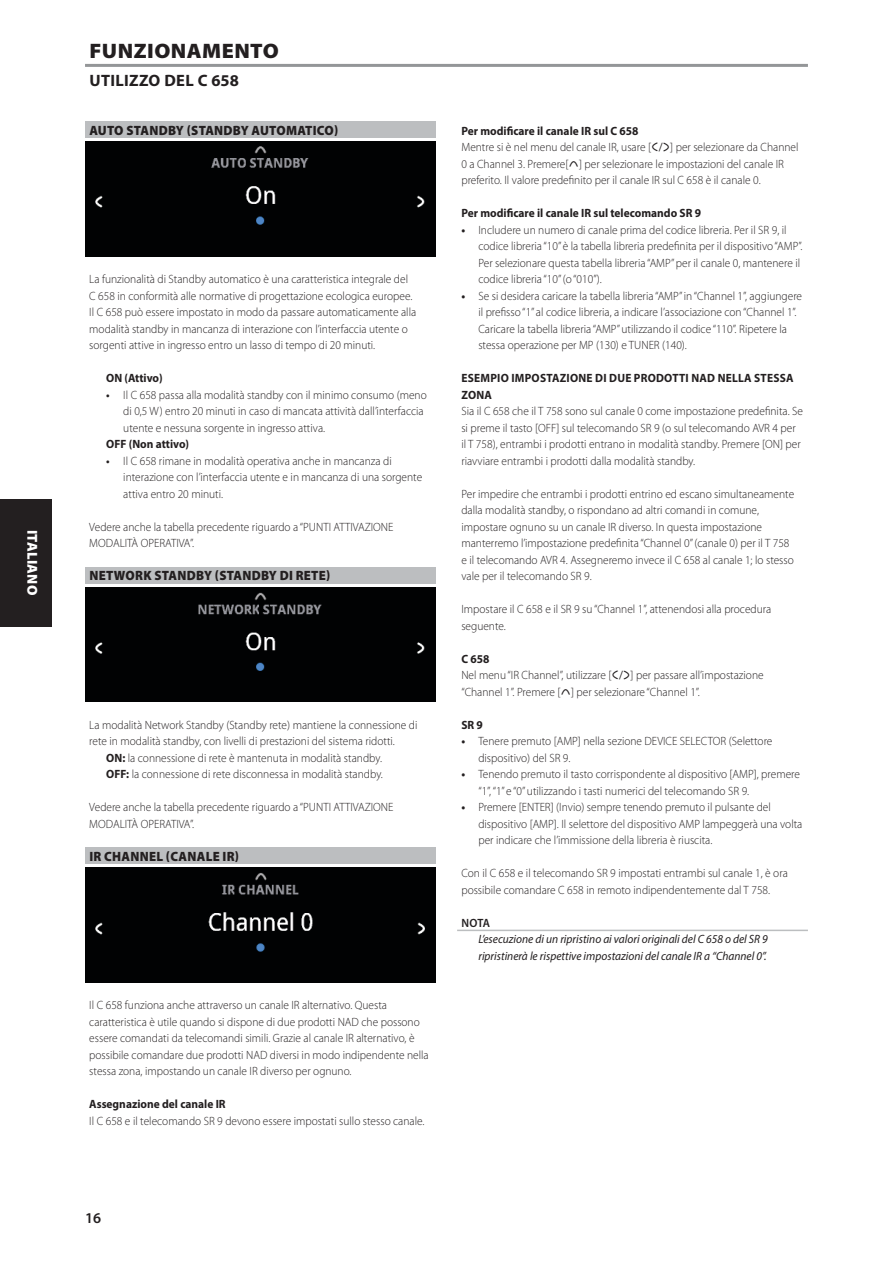
<style>
.page{position:relative;width:893px;height:1263px;background:#fff}
.page>*{position:absolute;margin:0;border:0;box-sizing:border-box;transform-origin:0 0}
.Body_copy_-_header{font:900 21px "Myriad Pro";letter-spacing:.02em;color:#231f20;scale:1.05 1}
.Body_copy_-_header-2{font:700 16.5px "Myriad Pro";letter-spacing:.02em;color:#231f20}
.Misc_-_page_number{font:600 15px "Myriad Pro";color:#231f20}
.t1{font:900 14.4px "Myriad Pro";letter-spacing:.02em;color:#fff}
.Body_copy_-_sub-sect{font:900 13.5px "Myriad Pro";letter-spacing:.02em;color:#231f20;scale:.95 1}
.Body_copy_-_normal{font:300 12px/16.5px "Myriad Pro";color:#231f20;scale:.95 1}
.Body_copy_-_indent_1{font:300 12px/16.5px "Myriad Pro";color:#231f20;scale:.95 1}
.Body_copy_-_indent_2{font:300 12px/16.5px "Myriad Pro";color:#231f20;scale:.95 1}
.Body_copy_-_note{font:italic 12px/16.5px "Myriad Pro";color:#231f20;scale:.95 1}
.Body_copy_-_normal-2{font:700 12px "Myriad Pro";color:#231f20;scale:.95 1}
.Body_copy_-_sub-sect-2{font:700 12px/16.5px "Myriad Pro";letter-spacing:.02em;color:#231f20;scale:.95 1}
.Body_copy_-_indent_1-2{font:700 12px "Myriad Pro";color:#231f20;scale:.95 1}
.Body_copy_-_note_hea{font:600 12px "Myriad Pro";color:#231f20;scale:.95 1}
.s1{font-weight:600}
.s2{font-weight:700}
</style>
<div class="page">
<div style="left:0;top:499px;width:51px;height:127px;background:#231f20"></div>
<div style="left:85px;top:121px;width:351px;height:17px;background:#bcbec0"></div>
<div style="left:85px;top:567px;width:351px;height:16px;background:#bcbec0"></div>
<div style="left:85px;top:847px;width:351px;height:17px;background:#bcbec0"></div>
<hr style="left:457px;top:930px;width:351px;height:1px;background:#bcbec0">
<hr style="left:85px;top:64px;width:723px;height:3px;background:#949698">
<div style="left:85px;top:141px;width:351px;height:115px;background:#010203"></div>
<div style="left:85px;top:587px;width:351px;height:115px;background:#010203"></div>
<div style="left:85px;top:867px;width:351px;height:115px;background:#010203"></div>
<p class="t1" style="left:42px;top:530px;width:67px;rotate:90deg">ITALIANO</p>
<p class="Body_copy_-_header" style="left:90px;top:37px;width:182px">FUNZIONAMENTO</p>
<p class="Body_copy_-_header-2" style="left:89px;top:70px;width:151px">UTILIZZO DEL C 658</p>
<p class="Body_copy_-_sub-sect" style="left:89px;top:121px;width:263px">AUTO STANDBY (STANDBY AUTOMATICO)</p>
<p class="Body_copy_-_normal" style="left:89px;top:271px;width:346px">La funzionalità di Standby automatico è una caratteristica integrale del C 658 in conformità alle normative di progettazione ecologica europee.<br>Il C 658 può essere impostato in modo da passare automaticamente alla modalità standby in mancanza di interazione con l’interfaccia utente o sorgenti attive in ingresso entro un lasso di tempo di 20 minuti.</p>
<p class="Body_copy_-_indent_1-2" style="left:106px;top:370px;width:61px">ON (Attivo)</p>
<p class="Body_copy_-_indent_2" style="left:123px;top:386px;width:321px;text-indent:-17px"><span class="s1">•</span> Il C 658 passa alla modalità standby con il minimo consumo (meno di 0,5 W) entro 20 minuti in caso di mancata attività dall’interfaccia utente e nessuna sorgente in ingresso attiva.</p>
<p class="Body_copy_-_indent_1-2" style="left:106px;top:436px;width:89px">OFF (Non attivo)</p>
<p class="Body_copy_-_indent_2" style="left:123px;top:452px;width:316px;text-indent:-17px"><span class="s1">•</span> Il C 658 rimane in modalità operativa anche in mancanza di interazione con l’interfaccia utente e in mancanza di una sorgente attiva entro 20 minuti.</p>
<p class="Body_copy_-_normal" style="left:89px;top:518px;width:322px">Vedere anche la tabella precedente riguardo a “PUNTI ATTIVAZIONE<br>MODALITÀ OPERATIVA”.</p>
<p class="Body_copy_-_sub-sect" style="left:89px;top:566px;width:255px">NETWORK STANDBY (STANDBY DI RETE)</p>
<p class="Body_copy_-_normal" style="left:89px;top:716px;width:347px">La modalità Network Standby (Standby rete) mantiene la connessione di rete in modalità standby, con livelli di prestazioni del sistema ridotti.</p>
<p class="Body_copy_-_indent_1" style="left:106px;top:749px;width:292px"><span class="s2">ON:</span> la connessione di rete è mantenuta in modalità standby.</p>
<p class="Body_copy_-_indent_1" style="left:106px;top:766px;width:293px"><span class="s2">OFF:</span> la connessione di rete disconnessa in modalità standby.</p>
<p class="Body_copy_-_normal" style="left:89px;top:799px;width:322px">Vedere anche la tabella precedente riguardo a “PUNTI ATTIVAZIONE<br>MODALITÀ OPERATIVA”.</p>
<p class="Body_copy_-_sub-sect" style="left:89px;top:847px;width:159px">IR CHANNEL (CANALE IR)</p>
<p class="Body_copy_-_normal" style="left:89px;top:997px;width:359px">Il C 658 funziona anche attraverso un canale IR alternativo. Questa caratteristica è utile quando si dispone di due prodotti NAD che possono essere comandati da telecomandi simili. Grazie al canale IR alternativo, è possibile comandare due prodotti NAD diversi in modo indipendente nella stessa zona, impostando un canale IR diverso per ognuno.</p>
<p class="Body_copy_-_normal-2" style="left:89px;top:1096px;width:145px">Assegnazione del canale IR</p>
<p class="Body_copy_-_normal" style="left:89px;top:1112px;width:354px">Il C 658 e il telecomando SR 9 devono essere impostati sullo stesso canale.</p>
<p class="Body_copy_-_normal-2" style="left:461px;top:123px;width:188px">Per modificare il canale IR sul C 658</p>
<p class="Body_copy_-_normal" style="left:461px;top:139px;width:356px">Mentre si è nel menu del canale IR, usare [ ▲] per selezionare da Channel<br>0 a Channel 3. Premere[ ] per selezionare le impostazioni del canale IR preferito. Il valore predefinito per il canale IR sul C 658 è il canale 0.</p>
<p class="Body_copy_-_normal-2" style="left:461px;top:205px;width:254px">Per modificare il canale IR sul telecomando SR 9</p>
<p class="Body_copy_-_indent_1" style="left:478px;top:221px;width:343px;text-indent:-17px"><span class="s2">•</span> Includere un numero di canale prima del codice libreria. Per il SR 9, il codice libreria “10” è la tabella libreria predefinita per il dispositivo “AMP”.<br>Per selezionare questa tabella libreria “AMP” per il canale 0, mantenere il codice libreria “10” (o “010”).</p>
<p class="Body_copy_-_indent_1" style="left:478px;top:287px;width:342px;text-indent:-17px"><span class="s2">•</span> Se si desidera caricare la tabella libreria “AMP” in “Channel 1”, aggiungere il prefisso “1” al codice libreria, a indicare l’associazione con “Channel 1”.<br>Caricare la tabella libreria “AMP” utilizzando il codice “110”. Ripetere la stessa operazione per MP (130) e TUNER (140).</p>
<p class="Body_copy_-_sub-sect-2" style="left:461px;top:369px;width:351px">ESEMPIO IMPOSTAZIONE DI DUE PRODOTTI NAD NELLA STESSA<br>ZONA</p>
<p class="Body_copy_-_normal" style="left:461px;top:403px;width:361px">Sia il C 658 che il T 758 sono sul canale 0 come impostazione predefinita. Se si preme il tasto [OFF] sul telecomando SR 9 (o sul telecomando AVR 4 per il T 758), entrambi i prodotti entrano in modalità standby. Premere [ON] per riavviare entrambi i prodotti dalla modalità standby.</p>
<p class="Body_copy_-_normal" style="left:461px;top:485px;width:352px">Per impedire che entrambi i prodotti entrino ed escano simultaneamente dalla modalità standby, o rispondano ad altri comandi in comune, impostare ognuno su un canale IR diverso. In questa impostazione manterremo l’impostazione predefinita “Channel 0” (canale 0) per il T 758 e il telecomando AVR 4. Assegneremo invece il C 658 al canale 1; lo stesso vale per il telecomando SR 9.</p>
<p class="Body_copy_-_normal" style="left:461px;top:601px;width:328px">Impostare il C 658 e il SR 9 su “Channel 1”, attenendosi alla procedura seguente.</p>
<p class="Body_copy_-_normal-2" style="left:461px;top:651px;width:31px">C 658</p>
<p class="Body_copy_-_normal" style="left:461px;top:667px;width:320px">Nel menu “IR Channel”, utilizzare [ ▲] per passare all’impostazione “Channel 1”. Premere [ ] per selezionare “Channel 1”.</p>
<p class="Body_copy_-_normal-2" style="left:461px;top:717px;width:24px">SR9</p>
<p class="Body_copy_-_indent_1" style="left:478px;top:733px;width:311px;text-indent:-17px"><span class="s2">•</span> Tenere premuto [AMP] nella sezione DEVICE SELECTOR (Selettore dispositivo) del SR 9.</p>
<p class="Body_copy_-_indent_1" style="left:478px;top:766px;width:340px;text-indent:-17px"><span class="s2">•</span> Tenendo premuto il tasto corrispondente al dispositivo [AMP], premere “1”, “1” e “0” utilizzando i tasti numerici del telecomando SR 9.</p>
<p class="Body_copy_-_indent_1" style="left:478px;top:799px;width:343px;text-indent:-17px"><span class="s2">•</span> Premere [ENTER] (Invio) sempre tenendo premuto il pulsante del dispositivo [AMP]. Il selettore del dispositivo AMP lampeggerà una volta per indicare che l’immissione della libreria è riuscita.</p>
<p class="Body_copy_-_normal" style="left:461px;top:865px;width:345px">Con il C 658 e il telecomando SR 9 impostati entrambi sul canale 1, è ora possibile comandare C 658 in remoto indipendentemente dal T 758.</p>
<p class="Body_copy_-_note_hea" style="left:461px;top:915px;width:32px">NOTA</p>
<p class="Body_copy_-_note" style="left:478px;top:931px;width:306px">L’esecuzione di un ripristino ai valori originali del C 658 o del SR 9 ripristinerà le rispettive impostazioni del canale IR a “Channel 0”.</p>
<p class="Misc_-_page_number" style="left:85px;top:1208px;width:18px">16</p>
</div>
